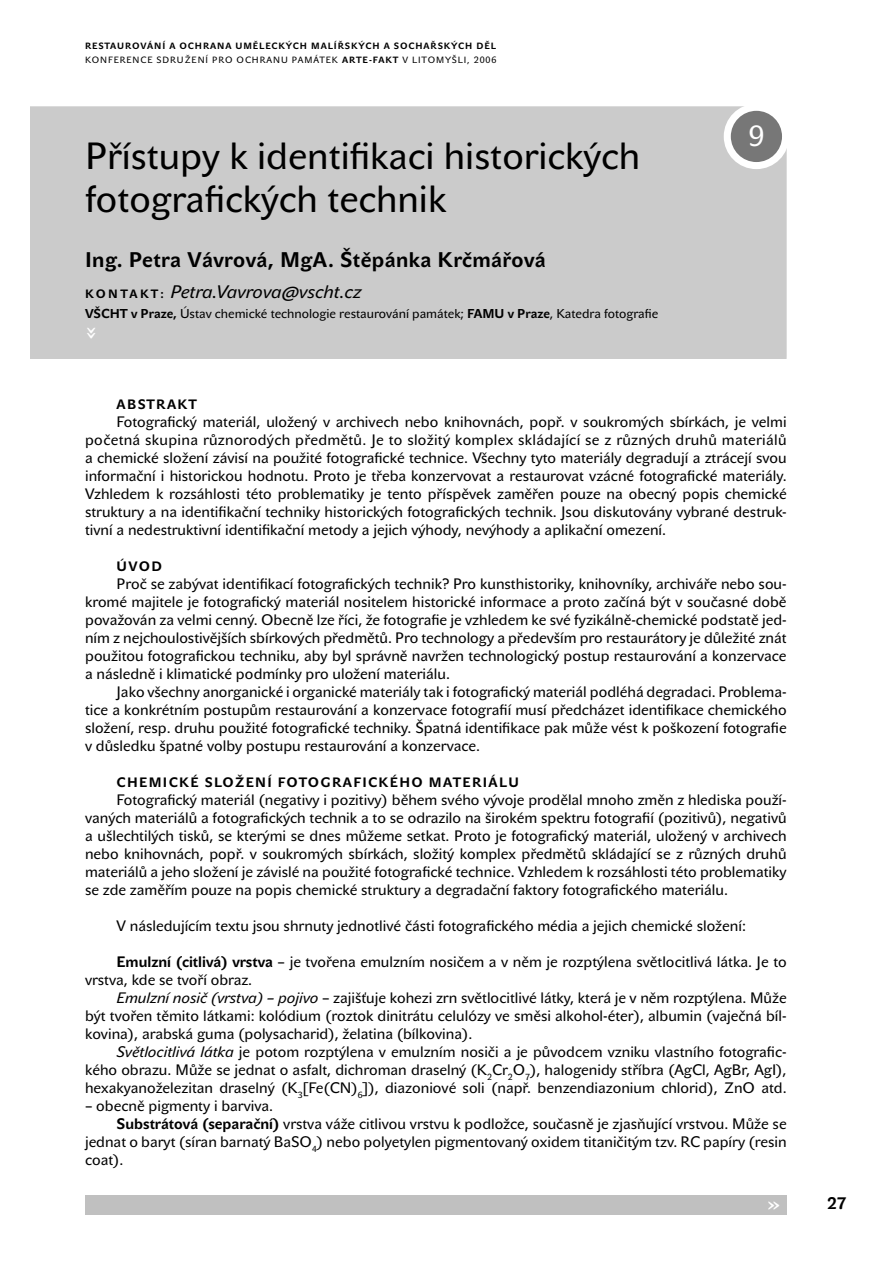
<style>
.page{position:relative;width:893px;height:1263px;background:#fff}
.page>*{position:absolute;margin:0;border:0;box-sizing:border-box;transform-origin:0 0}
.t1{font:37.5px "John Sans Tx NCE";color:#000}
.t2{font:28.5px "John Sans Tx NCE";color:#fff}
.t3{font:700 21px "John Sans Tx NCE";letter-spacing:.02em;color:#000}
.t4{font:italic 18px "John Sans Tx NCE";color:#000}
.t5{font:700 18px "John Sans Tx NCE";color:#fff}
.t6{font:700 16.5px "John Sans Tx NCE";color:#000}
.t7{font:15px/18px "John Sans Tx NCE";color:#000;text-align:justify}
.t8{font:700 13.5px "John Sans Tx NCE";letter-spacing:.1em;color:#000}
.t9{font:12.75px "John Sans Tx NCE";color:#000}
.t10{font:9px "John Sans Tx NCE";letter-spacing:.105em;color:#000}
.t11{font:700 9px "John Sans Tx NCE";letter-spacing:.1em;color:#000}
.s1{font-weight:700}
.s2{font-weight:700;font-style:normal;font-size:12px}
.s3{font-style:italic}
</style>
<div class="page">
<div style="left:85px;top:1195px;width:702px;height:19px;background:#c0c0c0"></div>
<div style="left:30px;top:106px;width:757px;height:253px;background:#cbcbcb"></div>
<div style="left:727px;top:107px;width:59px;height:59px;background:#777;border-radius:50%"></div>
<div style="left:724px;top:104px;width:65px;height:65px;border:7px solid #fff;border-radius:50%"></div>
<p class="t11" style="left:85px;top:41px;width:413px">RESTAUROVÁNÍ A OCHRANA UMĚLECKÝCH MALÍŘSKÝCH A SOCHAŘSKÝCH DĚL</p>
<p class="t10" style="left:85px;top:54px;width:413px">KONFERENCE SDRUŽENÍ PRO OCHRANU PAMÁTEK <span class="s1">ARTE-FAKT</span> V LITOMYŠLI, 2006</p>
<p class="t1" style="left:85px;top:134px;width:557px">Přístupy k identifikaci historických</p>
<p class="t1" style="left:85px;top:177px;width:363px">fotografických technik</p>
<p class="t3" style="left:85px;top:247px;width:462px">Ing. Petra Vávrová, MgA. Štěpánka Krčmářová</p>
<p class="t4" style="left:85px;top:281px;width:278px"><span class="s2">K O N T A K T :</span> Petra.Vavrova@vscht.cz</p>
<p class="t9" style="left:85px;top:306px;width:575px"><span class="s1">VŠCHT v Praze,</span> Ústav chemické technologie restaurování památek; <span class="s1">FAMU v Praze</span>, Katedra fotografie</p>
<p class="t5" style="left:104px;top:327px;width:14px;rotate:90deg">»</p>
<p class="t2" style="left:748px;top:119px;width:17px">9</p>
<p class="t8" style="left:117px;top:396px;width:82px">ABSTRAKT</p>
<p class="t7" style="left:85px;top:413px;width:703px;text-indent:32px">Fotografický materiál, uložený v archivech nebo knihovnách, popř. v soukromých sbírkách, je velmi početná skupina různorodých předmětů. Je to složitý komplex skládající se z různých druhů materiálů a chemické složení závisí na použité fotografické technice. Všechny tyto materiály degradují a ztrácejí svou informační i historickou hodnotu. Proto je třeba konzervovat a restaurovat vzácné fotografické materiály.<br>Vzhledem k rozsáhlosti této problematiky je tento příspěvek zaměřen pouze na obecný popis chemické struktury a na identifikační techniky historických fotografických technik. Jsou diskutovány vybrané destruk&shy;tivní a nedestruktivní identifikační metody a jejich výhody, nevýhody a aplikační omezení.</p>
<p class="t8" style="left:117px;top:558px;width:47px">ÚVOD</p>
<p class="t7" style="left:85px;top:575px;width:703px;text-indent:32px">Proč se zabývat identifikací fotografických technik? Pro kunsthistoriky, knihovníky, archiváře nebo sou&shy;kromé majitele je fotografický materiál nositelem historické informace a proto začíná být v současné době považován za velmi cenný. Obecně lze říci, že fotografie je vzhledem ke své fyzikálně-chemické podstatě jed&shy;ním z nejchoulostivějších sbírkových předmětů. Pro technology a především pro restaurátory je důležité znát použitou fotografickou techniku, aby byl správně navržen technologický postup restaurování a konzervace a následně i klimatické podmínky pro uložení materiálu.</p>
<p class="t7" style="left:85px;top:683px;width:703px;text-indent:32px">Jako všechny anorganické i organické materiály tak i fotografický materiál podléhá degradaci. Problema&shy;tice a konkrétním postupům restaurování a konzervace fotografií musí předcházet identifikace chemického složení, resp. druhu použité fotografické techniky. Špatná identifikace pak může vést k poškození fotografie v důsledku špatné volby postupu restaurování a konzervace.</p>
<p class="t8" style="left:117px;top:774px;width:404px">CHEMICKÉ SLOŽENÍ FOTOGRAFICKÉHO MATERIÁLU</p>
<p class="t7" style="left:85px;top:791px;width:703px;text-indent:32px">Fotografický materiál (negativy i pozitivy) během svého vývoje prodělal mnoho změn z hlediska použí&shy;vaných materiálů a fotografických technik a to se odrazilo na širokém spektru fotografií (pozitivů), negativů a ušlechtilých tisků, se kterými se dnes můžeme setkat. Proto je fotografický materiál, uložený v archivech nebo knihovnách, popř. v soukromých sbírkách, složitý komplex předmětů skládající se z různých druhů materiálů a jeho složení je závislé na použité fotografické technice. Vzhledem k rozsáhlosti této problematiky se zde zaměřím pouze na popis chemické struktury a degradační faktory fotografického materiálu.</p>
<p class="t7" style="left:117px;top:917px;width:631px">V následujícím textu jsou shrnuty jednotlivé části fotografického média a jejich chemické složení:</p>
<p class="t7" style="left:85px;top:953px;width:703px;text-indent:32px"><span class="s1">Emulzní (citlivá) vrstva</span> – je tvořena emulzním nosičem a v něm je rozptýlena světlocitlivá látka. Je to vrstva, kde se tvoří obraz.</p>
<p class="t7" style="left:85px;top:989px;width:703px;text-indent:32px"><span class="s3">Emulzní nosič (vrstva) – pojivo</span> – zajišťuje kohezi zrn světlocitlivé látky, která je v něm rozptýlena. Může být tvořen těmito látkami: kolódium (roztok dinitrátu celulózy ve směsi alkohol-éter), albumin (vaječná bíl&shy;kovina), arabská guma (polysacharid), želatina (bílkovina).</p>
<p class="t7" style="left:85px;top:1043px;width:703px;text-indent:32px"><span class="s3">Světlocitlivá látka</span> je potom rozptýlena v emulzním nosiči a je původcem vzniku vlastního fotografic&shy;kého obrazu. Může se jednat o asfalt, dichroman draselný (K<sub>2</sub>Cr<sub>2</sub>O<sub>7</sub>), halogenidy stříbra (AgCl, AgBr, AgI), hexakyanoželezitan draselný (K<sub>3</sub>[Fe(CN)<sub>6</sub>]), diazoniové soli (např. benzendiazonium chlorid), ZnO atd.</p>
<p class="t7" style="left:85px;top:1097px;width:190px">– obecně pigmenty i barviva.</p>
<p class="t7" style="left:85px;top:1115px;width:703px;text-indent:32px"><span class="s1">Substrátová (separační)</span> vrstva váže citlivou vrstvu k podložce, současně je zjasňující vrstvou. Může se jednat o baryt (síran barnatý BaSO<sub>4</sub>) nebo polyetylen pigmentovaný oxidem titaničitým tzv. RC papíry (resin coat).</p>
<p class="t5" style="left:768px;top:1193px;width:14px">»</p>
<p class="t6" style="left:827px;top:1194px;width:21px">27</p>
</div>
